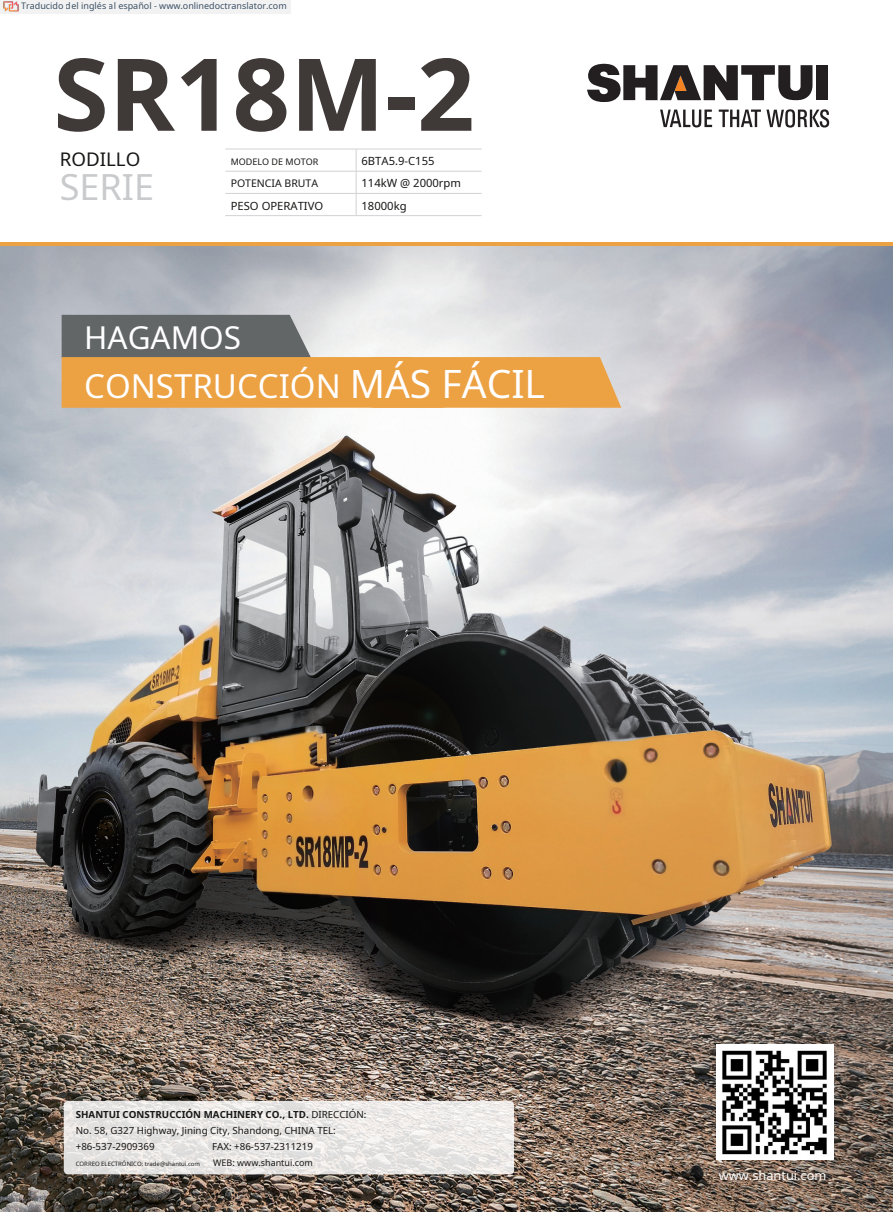
<style>
.page{position:relative;width:893px;height:1212px;background:#fff}
.page>*{position:absolute;margin:0;border:0;box-sizing:border-box;transform-origin:0 0}
.t1{font:700 100.5px "Noto Sans";color:#3f3937}
.t2{font:36px "Noto Sans";color:#c9cacc}
.t3{font:33px "Noto Sans";color:#fff}
.t4{font:31.5px "Noto Sans";color:#fff}
.t5{font:18.75px "Noto Sans";color:#171615}
.t6{font:12.75px "Noto Sans";color:#fff}
.t7{font:11.25px/22.2px "Noto Sans";color:#171615}
.t8{font:10.5px "Noto Sans";color:#171615}
.t9{font:9.75px/16px "Noto Sans";color:#171615}
.t10{font:9px "Noto Sans";color:rgb(15 43 70/.8)}
.t11{font:9px "Noto Sans";color:#171615}
.t12{font:6px "Noto Sans";color:#171615}
.s1{font-size:39px}
.s2{font-weight:700}
</style>
<div class="page">
<svg style="left:660px;top:109px;width:169px;height:19px"></svg>
<div style="left:816px;top:65px;width:12px;height:35px;background:#231f20"></div>
<svg style="left:587px;top:64px;width:225px;height:38px"></svg>
<img style="left:0;top:246px;width:893px;height:966px">
<hr style="left:0;top:242px;width:893px;height:4px;background:#eca143">
<svg style="left:62px;top:315px;width:559px;height:93px"></svg>
<hr style="left:225px;top:149px;width:131px;height:1px;background:#d1d2d4">
<hr style="left:356px;top:149px;width:126px;height:1px;background:#d1d2d4">
<hr style="left:225px;top:171px;width:131px;height:1px;background:#d1d2d4">
<hr style="left:356px;top:171px;width:126px;height:1px;background:#d1d2d4">
<hr style="left:225px;top:193px;width:131px;height:1px;background:#d1d2d4">
<hr style="left:356px;top:193px;width:126px;height:1px;background:#d1d2d4">
<svg style="left:356px;top:149px;width:1px;height:66px"></svg>
<hr style="left:225px;top:215px;width:131px;height:1px;background:#d1d2d4">
<hr style="left:356px;top:215px;width:126px;height:1px;background:#d1d2d4">
<svg style="left:64px;top:1101px;width:450px;height:73px;fill:#e9e6e5"></svg>
<img style="left:717px;top:1044px;width:116px;height:116px">
<div style="left:0;top:0;width:291px;height:14px;background:#f2f2f2"></div>
<img style="left:4px;top:1px;width:15px;height:11px">
<p class="t10" style="left:21px;top:-1px;width:267px">Traducido del inglés al español - www.onlinedoctranslator.com</p>
<h1 class="t1" style="left:53px;top:23px;width:423px">SR18M-2</h1>
<h3 class="t5" style="left:60px;top:145px;width:82px">RODILLO</h3>
<p class="t11" style="left:231px;top:156px;width:89px">MODELO DE MOTOR</p>
<p class="t8" style="left:231px;top:176px;width:89px">POTENCIA BRUTA</p>
<p class="t7" style="left:231px;top:194px;width:94px">PESO OPERATIVO</p>
<p class="t7" style="left:361px;top:150px;width:101px">6BTA5.9-C155<br>114kW @ 2000rpm</p>
<h2 class="t2" style="left:60px;top:162px;width:96px">SERIE</h2>
<p class="t7" style="left:361px;top:194px;width:47px">18000kg</p>
<h3 class="t4" style="left:84px;top:316px;width:158px">HAGAMOS</h3>
<h3 class="t3" style="left:84px;top:363px;width:462px">CONSTRUCCIÓN <span class="s1">MÁS FÁCIL</span></h3>
<p class="t9" style="left:76px;top:1106px;width:292px"><span class="s2">SHANTUI CONSTRUCCIÓN MACHINERY CO., LTD.</span> DIRECCIÓN:<br>No. 58, G327 Highway, Jining City, Shandong, CHINA TEL: +86-537-2909369</p>
<p class="t12" style="left:76px;top:1159px;width:126px">CORREO ELECTRÓNICO: trade@shantui.com</p>
<p class="t9" style="left:212px;top:1138px;width:102px">FAX: +86-537-2311219</p>
<p class="t11" style="left:213px;top:1156px;width:101px">WEB: www.shantui.com</p>
<h3 class="t6" style="left:719px;top:1166px;width:109px">www.shantui.com</h3>
</div>
